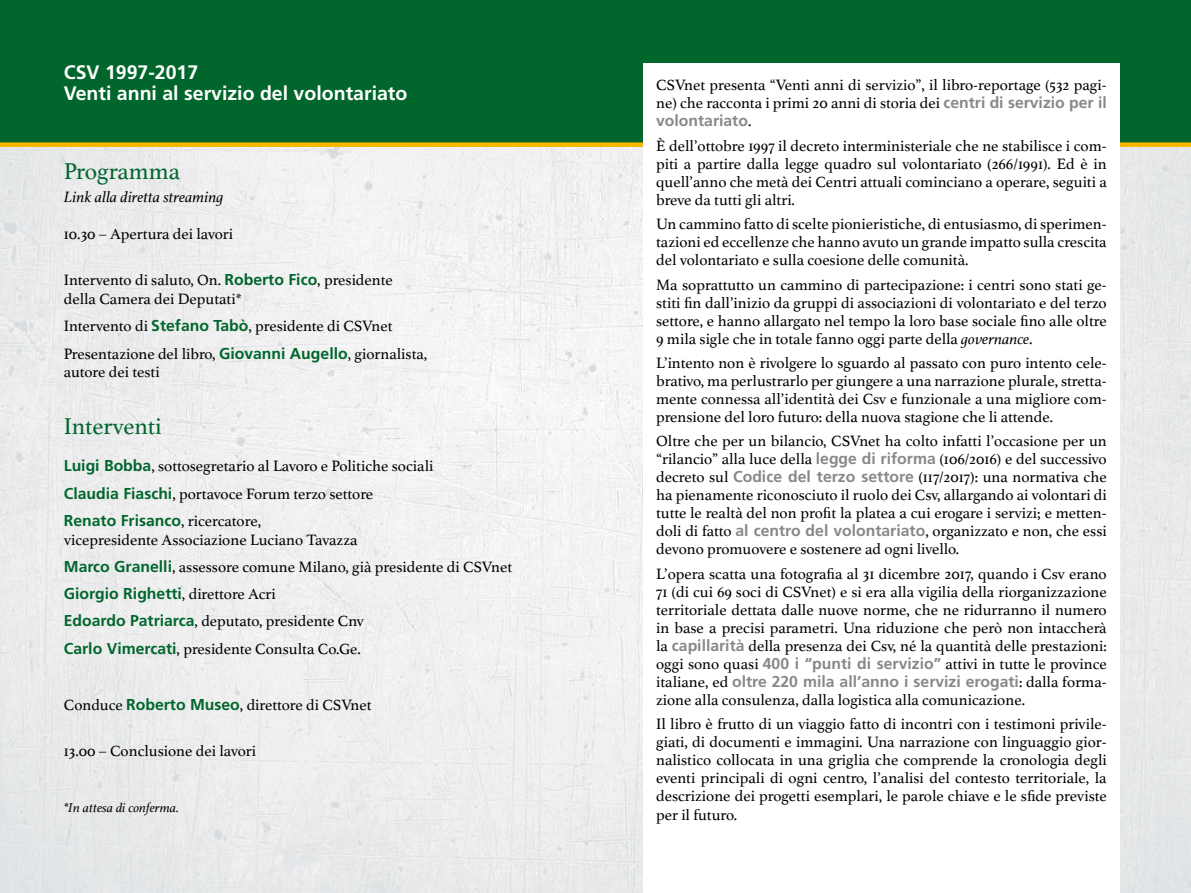
<style>
.page{position:relative;width:1191px;height:893px;background:#fff}
.page>*{position:absolute;margin:0;border:0;box-sizing:border-box;transform-origin:0 0}
.t1{font:24px "Athelas";color:#00662c}
.t2{font:700 19.5px/21px "Frutiger";color:#fff}
.t3{font:15.75px/18px "Athelas";color:#000}
.t4{font:700 15.75px "Frutiger";color:#87888a}
.t5{font:700 15.75px "Frutiger";color:#00662c}
.t6{font:italic 15.75px "Athelas";color:#000}
.t7{font:italic 13.5px "Athelas";color:#000}
.s1{font-family:"Frutiger";font-weight:700;color:#00662c}
.s2{font-family:"Athelas";font-weight:400;color:#000}
.s3{font-family:"Frutiger";font-weight:700;color:#87888a}
.s4{font-style:italic}
</style>
<div class="page">
<img style="left:0;top:147px;width:1191px;height:746px">
<div style="left:0;top:0;width:1191px;height:142px;background:#00662c"></div>
<div style="left:0;top:142px;width:1191px;height:5px;background:#fab700"></div>
<div style="left:643px;top:64px;width:476px;height:829px;background:#fff"></div>
<p class="t2" style="left:64px;top:61px;width:345px">CSV 1997-2017<br>Venti anni al servizio del volontariato</p>
<h1 class="t1" style="left:64px;top:152px;width:118px">Programma</h1>
<p class="t6" style="left:64px;top:184px;width:161px">Link alla diretta streaming</p>
<p class="t3" style="left:64px;top:225px;width:171px">10.30 – Apertura dei lavori</p>
<p class="t3" style="left:64px;top:270px;width:330px;line-height:18.8px">Intervento di saluto, On. <span class="s1">Roberto Fico</span>, presidente della Camera dei Deputati*</p>
<p class="t3" style="left:64px;top:312px;width:365px;line-height:27.3px">Intervento di <span class="s1">Stefano Tabò</span>, presidente di CSVnet<br>Presentazione del libro, <span class="s1">Giovanni Augello</span>, giornalista,</p>
<p class="t3" style="left:64px;top:363px;width:97px">autore dei testi</p>
<h1 class="t1" style="left:64px;top:407px;width:99px">Interventi</h1>
<p class="t3" style="left:64px;top:452px;width:371px;line-height:27.3px"><span class="s1">Luigi Bobba</span>, sottosegretario al Lavoro e Politiche sociali<br><span class="s1">Claudia Fiaschi</span>, portavoce Forum terzo settore</p>
<p class="t5" style="left:64px;top:511px;width:199px">Renato Frisanco<span class="s2">, ricercatore,</span></p>
<p class="t3" style="left:64px;top:525px;width:450px;line-height:27.3px">vicepresidente Associazione Luciano Tavazza<br><span class="s1">Marco Granelli</span>, assessore comune Milano, già presidente di CSVnet</p>
<p class="t5" style="left:64px;top:584px;width:213px">Giorgio Righetti<span class="s2">, direttore Acri</span></p>
<p class="t3" style="left:64px;top:607px;width:302px;line-height:27.3px"><span class="s1">Edoardo Patriarca</span>, deputato, presidente Cnv<br><span class="s1">Carlo Vimercati</span>, presidente Consulta Co.Ge.</p>
<p class="t3" style="left:64px;top:695px;width:309px">Conduce <span class="s1">Roberto Museo</span>, direttore di CSVnet</p>
<p class="t3" style="left:64px;top:741px;width:194px">13.00 – Conclusione dei lavori</p>
<p class="t7" style="left:64px;top:797px;width:117px">*In attesa di conferma.</p>
<p class="t3" style="left:656px;top:76px;width:452px">CSVnet presenta “Venti anni di servizio”, il libro-reportage (532 pagi&shy;ne) che racconta i primi 20 anni di storia dei <span class="s3">centri di servizio per il</span></p>
<p class="t4" style="left:656px;top:112px;width:97px">volontariato<span class="s2">.</span></p>
<p class="t3" style="left:656px;top:136px;width:452px;text-align:justify">È dell’ottobre 1997 il decreto interministeriale che ne stabilisce i com&shy;piti a partire dalla legge quadro sul volontariato (266/1991). Ed è in quell’anno che metà dei Centri attuali cominciano a operare, seguiti a breve da tutti gli altri.</p>
<p class="t3" style="left:656px;top:215px;width:452px;text-align:justify">Un cammino fatto di scelte pionieristiche, di entusiasmo, di sperimen&shy;tazioni ed eccellenze che hanno avuto un grande impatto sulla crescita del volontariato e sulla coesione delle comunità.</p>
<p class="t3" style="left:656px;top:275px;width:452px;text-align:justify">Ma soprattutto un cammino di partecipazione: i centri sono stati ge&shy;stiti fin dall’inizio da gruppi di associazioni di volontariato e del terzo settore, e hanno allargato nel tempo la loro base sociale fino alle oltre 9 mila sigle che in totale fanno oggi parte della <span class="s4">governance</span>.</p>
<p class="t3" style="left:656px;top:353px;width:452px;text-align:justify">L’intento non è rivolgere lo sguardo al passato con puro intento cele&shy;brativo, ma perlustrarlo per giungere a una narrazione plurale, stretta&shy;mente connessa all’identità dei Csv e funzionale a una migliore com&shy;prensione del loro futuro: della nuova stagione che li attende.</p>
<p class="t3" style="left:656px;top:432px;width:452px;text-align:justify">Oltre che per un bilancio, CSVnet ha colto infatti l’occasione per un “rilancio” alla luce della <span class="s3">legge di riforma</span> (106/2016) e del successivo decreto sul <span class="s3">Codice del terzo settore</span> (117/2017): una normativa che ha pienamente riconosciuto il ruolo dei Csv, allargando ai volontari di tutte le realtà del non profit la platea a cui erogare i servizi; e metten&shy;doli di fatto <span class="s3">al centro del volontariato</span>, organizzato e non, che essi devono promuovere e sostenere ad ogni livello.</p>
<p class="t3" style="left:656px;top:564px;width:452px;text-align:justify">L’opera scatta una fotografia al 31 dicembre 2017, quando i Csv erano 71 (di cui 69 soci di CSVnet) e si era alla vigilia della riorganizzazione territoriale dettata dalle nuove norme, che ne ridurranno il numero in base a precisi parametri. Una riduzione che però non intaccherà la <span class="s3">capillarità</span> della presenza dei Csv, né la quantità delle prestazioni: oggi sono quasi <span class="s3">400 i “punti di servizio”</span> attivi in tutte le province</p>
<p class="t4" style="left:656px;top:672px;width:452px"><span class="s2">italiane, ed</span> oltre 220 mila all’anno i servizi erogati<span class="s2">: dalla forma-</span></p>
<p class="t3" style="left:656px;top:687px;width:452px;line-height:24.5px">zione alla consulenza, dalla logistica alla comunicazione.<br>Il libro è frutto di un viaggio fatto di incontri con i testimoni privile-</p>
<p class="t3" style="left:656px;top:732px;width:452px;text-align:justify">giati, di documenti e immagini. Una narrazione con linguaggio gior&shy;nalistico collocata in una griglia che comprende la cronologia degli eventi principali di ogni centro, l’analisi del contesto territoriale, la descrizione dei progetti esemplari, le parole chiave e le sfide previste per il futuro.</p>
</div>
